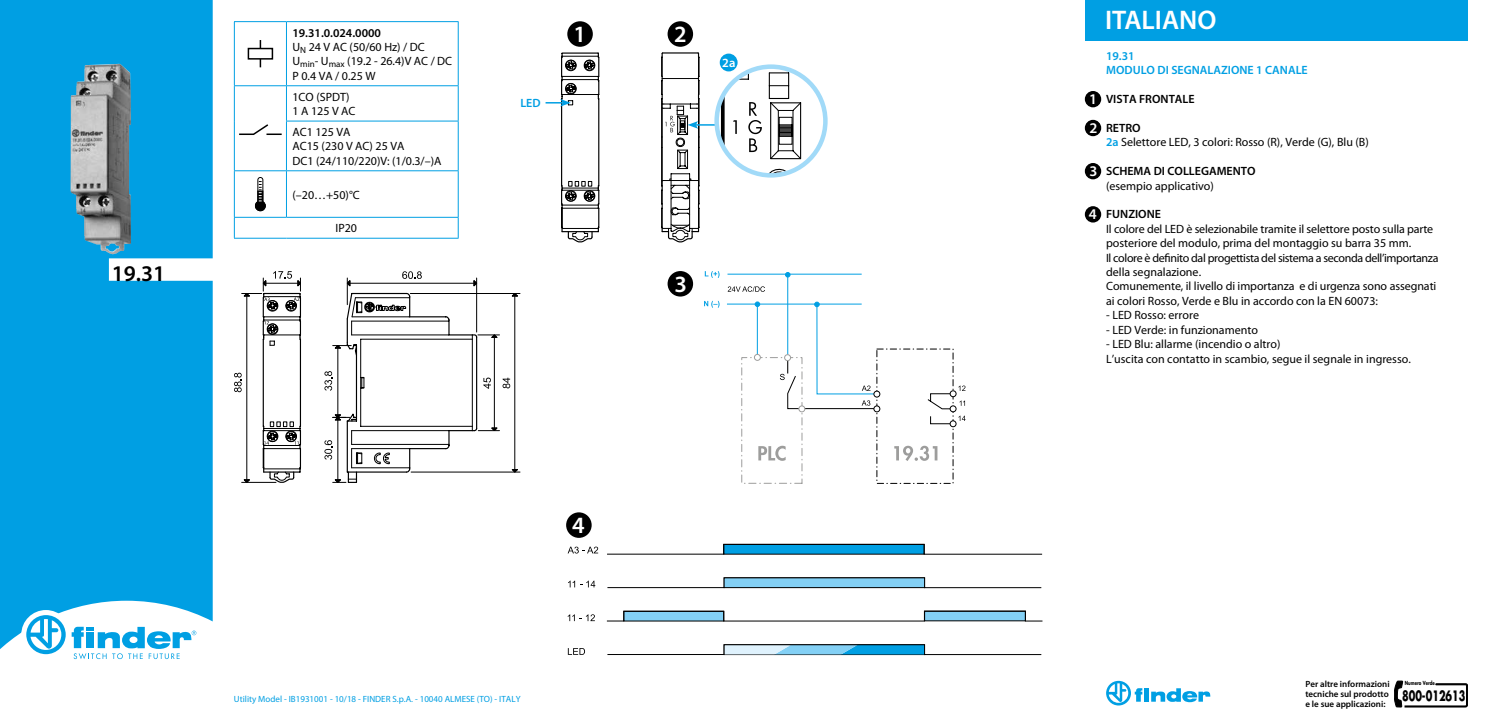
<style>
.page{position:relative;width:1489px;height:723px;background:#fff}
.page>*{position:absolute;margin:0;border:0;box-sizing:border-box;transform-origin:0 0}
.t1{font:600 27px "Myriad Pro";color:#fff}
.t2{font:600 23.4px "Myriad Pro";color:#fff}
.t3{font:600 22.5px "Myriad Pro";color:#000}
.t4{font:600 14.85px/28.8px "Myriad Pro";color:#fff}
.t5{font:700 13.95px "Futura Std";color:#000;scale:.69 1}
.t6{font:600 12.6px "Myriad Pro";color:#fff}
.t7{font:12px/14.4px "Myriad Pro";color:#000}
.t8{font:600 12px "Myriad Pro";color:#000}
.t9{font:600 12px/14.4px "Myriad Pro";color:#009fe3}
.t10{font:9px "Myriad Pro";color:#009fe3}
.t11{font:600 9px/9.9px "Myriad Pro";color:#000;text-align:justify}
.t12{font:700 5.4px "Futura Std";color:#000;scale:.72 1}
.s1{font-weight:600}
.s2{font-weight:600;color:#009fe3}
</style>
<div class="page">
<div style="left:0;top:0;width:213px;height:649px;background:#009fe3"></div>
<div style="left:21px;top:610px;width:49px;height:49px;background:#fff;border-radius:50%"></div>
<svg style="left:26px;top:615px;width:40px;height:39px"></svg>
<svg style="left:72px;top:627px;width:124px;height:32px"></svg>
<img style="left:70px;top:64px;width:61px;height:190px">
<svg style="left:234px;top:271px;width:286px;height:212px"></svg>
<hr style="left:234px;top:21px;width:52px;height:1px;background:#009fe3">
<hr style="left:234px;top:22px;width:1px;height:63px;background:#009fe3">
<hr style="left:286px;top:21px;width:172px;height:1px;background:#009fe3">
<hr style="left:286px;top:22px;width:1px;height:63px;background:#009fe3">
<hr style="left:458px;top:22px;width:1px;height:63px;background:#009fe3">
<hr style="left:234px;top:85px;width:52px;height:1px;background:#009fe3">
<hr style="left:234px;top:86px;width:1px;height:35px;background:#009fe3">
<hr style="left:286px;top:85px;width:172px;height:1px;background:#009fe3">
<hr style="left:286px;top:86px;width:1px;height:35px;background:#009fe3">
<hr style="left:458px;top:86px;width:1px;height:35px;background:#009fe3">
<hr style="left:234px;top:121px;width:1px;height:49px;background:#009fe3">
<hr style="left:286px;top:121px;width:172px;height:1px;background:#009fe3">
<hr style="left:286px;top:121px;width:1px;height:49px;background:#009fe3">
<hr style="left:458px;top:121px;width:1px;height:49px;background:#009fe3">
<hr style="left:234px;top:170px;width:52px;height:1px;background:#009fe3">
<hr style="left:234px;top:171px;width:1px;height:46px;background:#009fe3">
<hr style="left:286px;top:170px;width:172px;height:1px;background:#009fe3">
<hr style="left:286px;top:171px;width:1px;height:46px;background:#009fe3">
<hr style="left:458px;top:171px;width:1px;height:46px;background:#009fe3">
<hr style="left:234px;top:217px;width:52px;height:1px;background:#009fe3">
<svg style="left:234px;top:218px;width:1px;height:20px"></svg>
<hr style="left:286px;top:217px;width:172px;height:1px;background:#009fe3">
<svg style="left:458px;top:218px;width:1px;height:20px"></svg>
<hr style="left:234px;top:238px;width:52px;height:1px;background:#009fe3">
<hr style="left:286px;top:238px;width:172px;height:1px;background:#009fe3">
<svg style="left:260px;top:40px;width:1px;height:27px"></svg>
<div style="left:248px;top:49px;width:24px;height:10px;background:#fff"></div>
<div style="left:248px;top:48px;width:25px;height:12px;border:2px solid #000"></div>
<svg style="left:239px;top:124px;width:43px;height:11px"></svg>
<svg style="left:255px;top:177px;width:11px;height:34px"></svg>
<svg style="left:545px;top:52px;width:54px;height:191px"></svg>
<hr style="left:787px;top:275px;width:1px;height:80px;background:#009fe3">
<svg style="left:785px;top:272px;width:5px;height:5px"></svg>
<svg style="left:704px;top:271px;width:15px;height:7px"></svg>
<svg style="left:704px;top:301px;width:15px;height:7px"></svg>
<hr style="left:727px;top:274px;width:134px;height:1px;background:#009fe3">
<svg style="left:607px;top:577px;width:435px;height:12px"></svg>
<svg style="left:607px;top:544px;width:435px;height:11px"></svg>
<svg style="left:606px;top:610px;width:436px;height:12px"></svg>
<svg style="left:567px;top:547px;width:31px;height:6px"></svg>
<svg style="left:568px;top:581px;width:27px;height:6px"></svg>
<svg style="left:567px;top:614px;width:28px;height:7px"></svg>
<div style="left:724px;top:578px;width:200px;height:9px;background:#83d0f5"></div>
<div style="left:724px;top:578px;width:200px;height:10px;border:1px solid #000"></div>
<svg style="left:607px;top:644px;width:435px;height:11px"></svg>
<svg style="left:568px;top:648px;width:17px;height:7px"></svg>
<hr style="left:695px;top:124px;width:21px;height:2px;background:#009fe3">
<svg style="left:661px;top:52px;width:38px;height:190px"></svg>
<svg style="left:727px;top:286px;width:238px;height:198px"></svg>
<svg style="left:720px;top:67px;width:105px;height:108px"></svg>
<div style="left:714px;top:64px;width:113px;height:114px;border:4px solid #a1daf8;border-radius:50%"></div>
<div style="left:567px;top:21px;width:26px;height:26px;background:#000;border-radius:50%"></div>
<div style="left:719px;top:54px;width:18px;height:17px;background:#009fe3;border-radius:50%"></div>
<div style="left:667px;top:21px;width:26px;height:26px;background:#000;border-radius:50%"></div>
<div style="left:667px;top:271px;width:26px;height:26px;background:#000;border-radius:50%"></div>
<div style="left:566px;top:512px;width:25px;height:26px;background:#000;border-radius:50%"></div>
<svg style="left:1106px;top:681px;width:104px;height:24px"></svg>
<div style="left:1084px;top:91px;width:17px;height:16px;background:#000;border-radius:50%"></div>
<div style="left:1084px;top:120px;width:17px;height:16px;background:#000;border-radius:50%"></div>
<div style="left:1084px;top:163px;width:17px;height:16px;background:#000;border-radius:50%"></div>
<div style="left:1084px;top:206px;width:17px;height:16px;background:#000;border-radius:50%"></div>
<svg style="left:1394px;top:680px;width:73px;height:27px"></svg>
<div style="left:1084px;top:0;width:383px;height:40px;background:#009fe3"></div>
<h3 class="t3" style="left:112px;top:259px;width:55px">19.31</h3>
<p class="t7" style="left:292px;top:25px;width:161px"><span class="s1">19.31.0.024.0000<br></span>U<sub>N</sub> 24 V AC (50/60 Hz) / DC<br>U<sub>min</sub>- U<sub>max</sub> (19.2 - 26.4)V AC / DC<br>P 0.4 VA / 0.25 W</p>
<p class="t7" style="left:292px;top:89px;width:65px">1CO (SPDT)<br>1 A 125 V AC</p>
<p class="t7" style="left:292px;top:125px;width:151px">AC1 125 VA<br>AC15 (230 V AC) 25 VA<br>DC1 (24/110/220)V: (1/0.3/–)A</p>
<p class="t7" style="left:292px;top:187px;width:69px">(–20…+50)°C</p>
<p class="t7" style="left:335px;top:221px;width:23px">IP20</p>
<p class="t9" style="left:520px;top:95px;width:22px">LED</p>
<h2 class="t2" style="left:573px;top:19px;width:14px">1</h2>
<h2 class="t2" style="left:572px;top:510px;width:14px">4</h2>
<p class="t10" style="left:234px;top:693px;width:288px">Utility Model - IB1931001 - 10/18 - FINDER S.p.A. - 10040 ALMESE (TO) - ITALY</p>
<h2 class="t2" style="left:674px;top:19px;width:14px">2</h2>
<p class="t6" style="left:722px;top:54px;width:15px">2a</p>
<h2 class="t2" style="left:674px;top:269px;width:14px">3</h2>
<p class="t4" style="left:1088px;top:84px;width:10px">1<br>2</p>
<p class="t4" style="left:1089px;top:156px;width:9px">3</p>
<p class="t4" style="left:1088px;top:200px;width:9px">4</p>
<h1 class="t1" style="left:1104px;top:3px;width:113px">ITALIANO</h1>
<p class="t9" style="left:1106px;top:48px;width:203px">19.31<br>MODULO DI SEGNALAZIONE 1 CANALE</p>
<p class="t8" style="left:1106px;top:92px;width:90px">VISTA FRONTALE</p>
<p class="t7" style="left:1106px;top:121px;width:264px"><span class="s1">RETRO<br></span><span class="s2">2a</span> Selettore LED, 3 colori: Rosso (R), Verde (G), Blu (B)</p>
<p class="t8" style="left:1106px;top:164px;width:151px">SCHEMA DI COLLEGAMENTO</p>
<p class="t7" style="left:1106px;top:178px;width:109px">(esempio applicativo)</p>
<p class="t8" style="left:1106px;top:207px;width:56px">FUNZIONE</p>
<p class="t7" style="left:1106px;top:221px;width:334px">Il colore del LED è selezionabile tramite il selettore posto sulla parte posteriore del modulo, prima del montaggio su barra 35 mm.<br>Il colore è definito dal progettista del sistema a seconda dell’importanza della segnalazione.<br>Comunemente, il livello di importanza e di urgenza sono assegnati ai colori Rosso, Verde e Blu in accordo con la EN 60073:</p>
<p class="t7" style="left:1106px;top:308px;width:94px">- LED Rosso: errore</p>
<p class="t7" style="left:1106px;top:322px;width:153px">- LED Verde: in funzionamento</p>
<p class="t7" style="left:1106px;top:337px;width:306px">- LED Blu: allarme (incendio o altro)<br>L’uscita con contatto in scambio, segue il segnale in ingresso.</p>
<p class="t11" style="left:1305px;top:679px;width:86px">Per altre informazioni tecniche sul prodotto e le sue applicazioni:</p>
<p class="t12" style="left:1404px;top:679px;width:43px">Numero Verde</p>
<p class="t5" style="left:1401px;top:686px;width:93px">800-012613</p>
</div>
